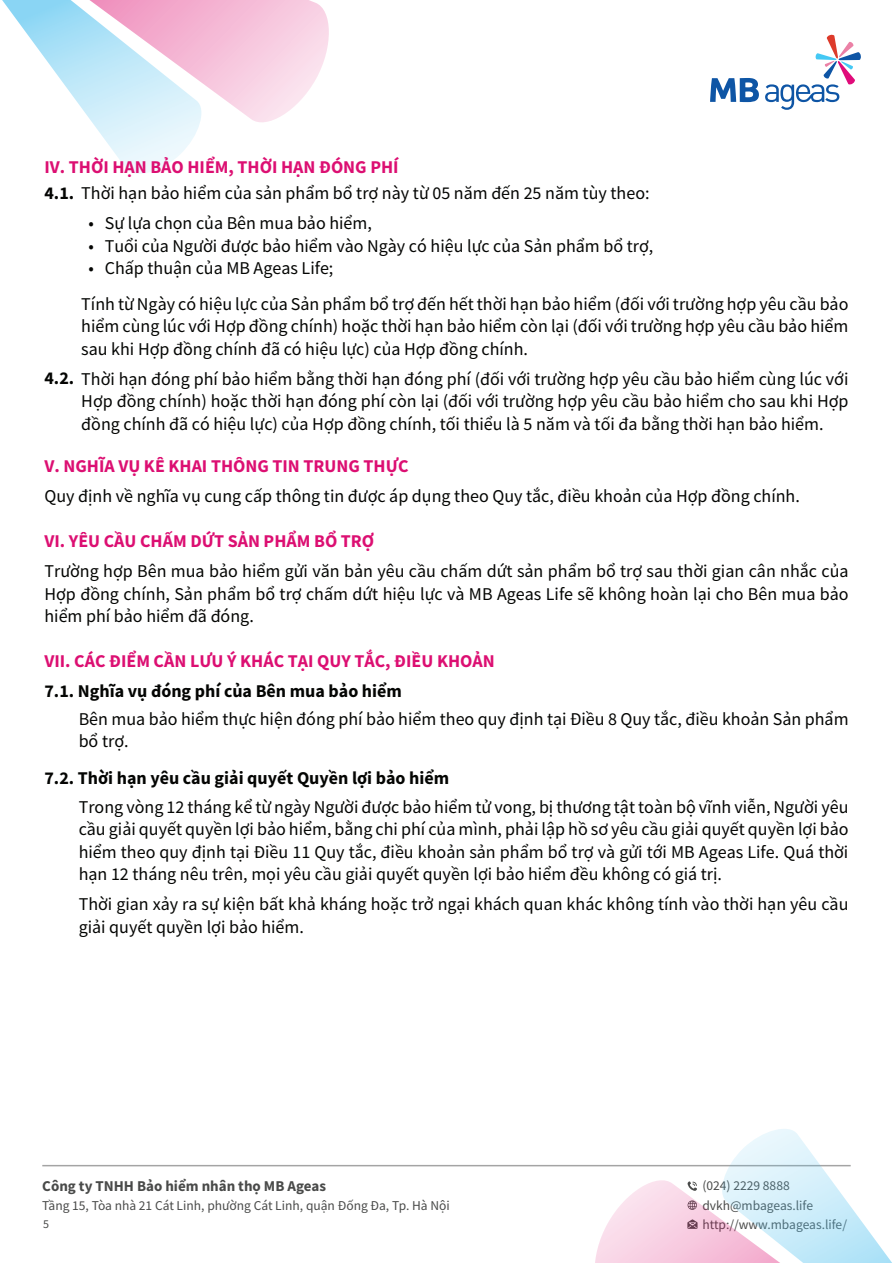
<style>
.page{position:relative;width:893px;height:1263px;background:#fff}
.page>*{position:absolute;margin:0;border:0;box-sizing:border-box;transform-origin:0 0}
.t1{font:18px/22.5px "Source Sans Pro";color:#040503;text-align:justify}
.t2{font:700 18px "Source Sans Pro";color:#dc0f72}
.t3{font:700 18px "Source Sans Pro";color:#040503}
.t4{font:700 15px "Source Sans Pro";color:#494a49}
.t5{font:13.5px/19.5px "Source Sans Pro";color:#494a49}
.t6{font:12px "Source Sans Pro";color:#494a49}
.s1{font-weight:700;color:#dc0f72}
.s2{font-weight:700}
</style>
<div class="page">
<hr style="left:42px;top:1165px;width:809px;height:1px;background:#494a49">
<svg style="left:710px;top:78px;width:49px;height:24px"></svg>
<svg style="left:765px;top:34px;width:96px;height:76px"></svg>
<svg style="left:2px;top:0;width:327px;height:174px"></svg>
<svg style="left:595px;top:1129px;width:297px;height:134px"></svg>
<p class="t1" style="left:44px;top:154px;width:607px;line-height:25.3px"><span class="s1">IV. THỜI HẠN BẢO HIỂM, THỜI HẠN ĐÓNG PHÍ<br></span><span class="s2">4.1.</span> Thời hạn bảo hiểm của sản phẩm bổ trợ này từ 05 năm đến 25 năm tùy theo:</p>
<p class="t1" style="left:88px;top:212px;width:285px">• Sự lựa chọn của Bên mua bảo hiểm,</p>
<p class="t1" style="left:88px;top:234px;width:566px">• Tuổi của Người được bảo hiểm vào Ngày có hiệu lực của Sản phẩm bổ trợ,</p>
<p class="t1" style="left:88px;top:257px;width:246px">• Chấp thuận của MB Ageas Life;</p>
<p class="t1" style="left:81px;top:292px;width:769px">Tính từ Ngày có hiệu lực của Sản phẩm bổ trợ đến hết thời hạn bảo hiểm (đối với trường hợp yêu cầu bảo hiểm cùng lúc với Hợp đồng chính) hoặc thời hạn bảo hiểm còn lại (đối với trường hợp yêu cầu bảo hiểm sau khi Hợp đồng chính đã có hiệu lực) của Hợp đồng chính.</p>
<p class="t1" style="left:81px;top:367px;width:769px;text-indent:-37px"><span class="s2">4.2.</span> Thời hạn đóng phí bảo hiểm bằng thời hạn đóng phí (đối với trường hợp yêu cầu bảo hiểm cùng lúc với Hợp đồng chính) hoặc thời hạn đóng phí còn lại (đối với trường hợp yêu cầu bảo hiểm cho sau khi Hợp đồng chính đã có hiệu lực) của Hợp đồng chính, tối thiểu là 5 năm và tối đa bằng thời hạn bảo hiểm.</p>
<p class="t2" style="left:44px;top:454px;width:366px">V. NGHĨA VỤ KÊ KHAI THÔNG TIN TRUNG THỰC</p>
<p class="t1" style="left:44px;top:485px;width:757px">Quy định về nghĩa vụ cung cấp thông tin được áp dụng theo Quy tắc, điều khoản của Hợp đồng chính.</p>
<p class="t2" style="left:44px;top:529px;width:331px">VI. YÊU CẦU CHẤM DỨT SẢN PHẨM BỔ TRỢ</p>
<p class="t1" style="left:44px;top:560px;width:806px">Trường hợp Bên mua bảo hiểm gửi văn bản yêu cầu chấm dứt sản phẩm bổ trợ sau thời gian cân nhắc của Hợp đồng chính, Sản phẩm bổ trợ chấm dứt hiệu lực và MB Ageas Life sẽ không hoàn lại cho Bên mua bảo hiểm phí bảo hiểm đã đóng.</p>
<p class="t2" style="left:44px;top:649px;width:452px">VII. CÁC ĐIỂM CẦN LƯU Ý KHÁC TẠI QUY TẮC, ĐIỀU KHOẢN</p>
<p class="t3" style="left:44px;top:679px;width:359px">7.1. Nghĩa vụ đóng phí của Bên mua bảo hiểm</p>
<p class="t1" style="left:79px;top:707px;width:771px">Bên mua bảo hiểm thực hiện đóng phí bảo hiểm theo quy định tại Điều 8 Quy tắc, điều khoản Sản phẩm bổ trợ.</p>
<p class="t3" style="left:44px;top:766px;width:406px">7.2. Thời hạn yêu cầu giải quyết Quyền lợi bảo hiểm</p>
<p class="t1" style="left:79px;top:795px;width:771px">Trong vòng 12 tháng kể từ ngày Người được bảo hiểm tử vong, bị thương tật toàn bộ vĩnh viễn, Người yêu cầu giải quyết quyền lợi bảo hiểm, bằng chi phí của mình, phải lập hồ sơ yêu cầu giải quyết quyền lợi bảo hiểm theo quy định tại Điều 11 Quy tắc, điều khoản sản phẩm bổ trợ và gửi tới MB Ageas Life. Quá thời hạn 12 tháng nêu trên, mọi yêu cầu giải quyết quyền lợi bảo hiểm đều không có giá trị.</p>
<p class="t1" style="left:79px;top:893px;width:771px">Thời gian xảy ra sự kiện bất khả kháng hoặc trở ngại khách quan khác không tính vào thời hạn yêu cầu giải quyết quyền lợi bảo hiểm.</p>
<p class="t4" style="left:42px;top:1176px;width:285px">Công ty TNHH Bảo hiểm nhân thọ MB Ageas</p>
<p class="t5" style="left:42px;top:1196px;width:409px">Tầng 15, Tòa nhà 21 Cát Linh, phường Cát Linh, quận Đống Đa, Tp. Hà Nội</p>
<p class="t5" style="left:702px;top:1176px;width:112px">(024) 2229 8888 dvkh@mbageas.life</p>
<p class="t6" style="left:43px;top:1216px;width:7px">5</p>
<p class="t5" style="left:702px;top:1215px;width:146px">http://www.mbageas.life/</p>
</div>
